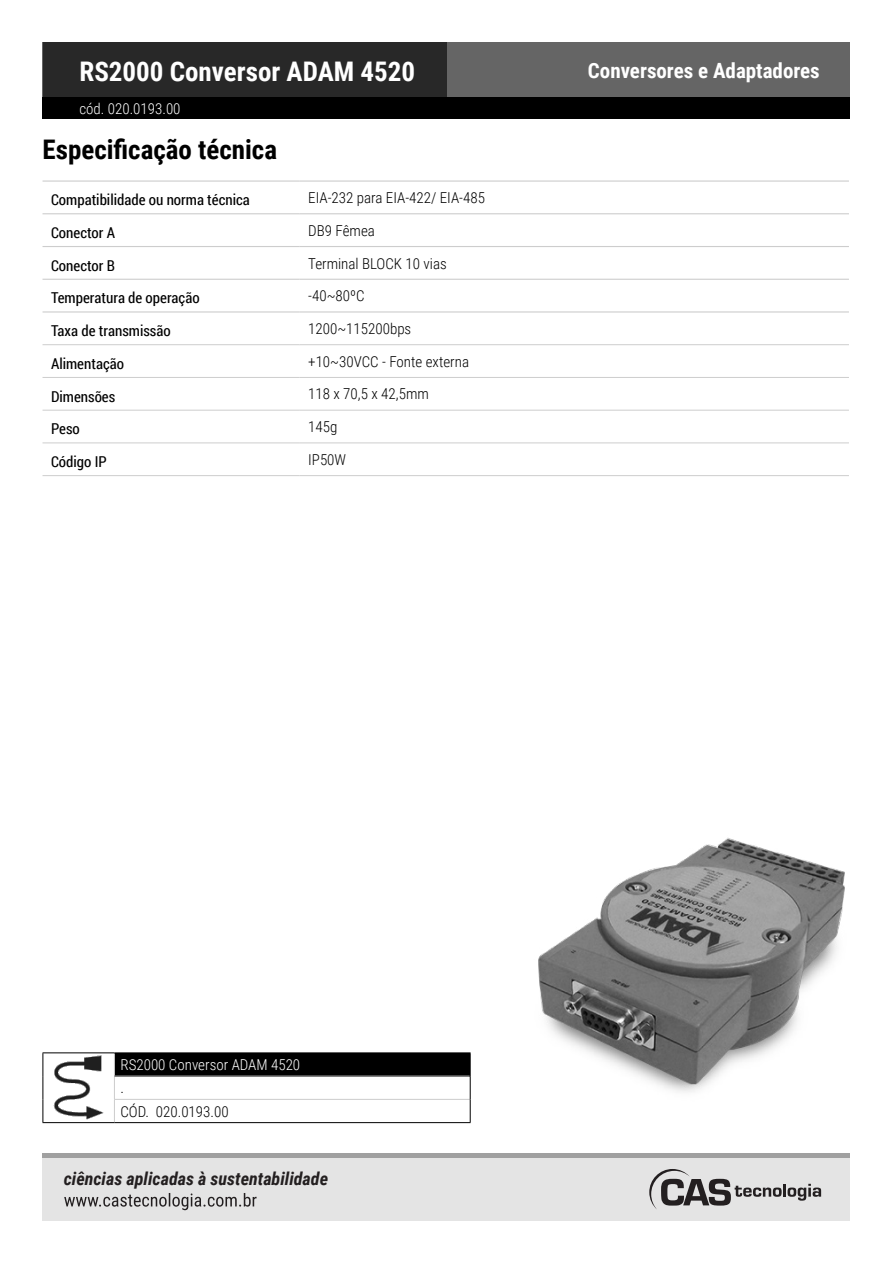
<style>
.page{position:relative;width:893px;height:1263px;background:#fff}
.page>*{position:absolute;margin:0;border:0;box-sizing:border-box;transform-origin:0 0}
.t1{font:700 27px "Roboto Condensed";color:#fff}
.t2{font:700 27px "Roboto Condensed";color:#000}
.t3{font:700 21px "Roboto Condensed";color:#fff}
.t4{font:italic 700 18px "Roboto Condensed";color:#231f20}
.t5{font:300 15px/23.2px "Roboto Condensed";color:#000}
.t6{font:15px "Roboto Condensed";color:#000}
.t7{font:300 15px "Roboto Condensed";color:#fff}
</style>
<div class="page">
<div style="left:43px;top:43px;width:807px;height:76px;background:#656565"></div>
<div style="left:43px;top:98px;width:807px;height:21px;background:#000"></div>
<div style="left:43px;top:43px;width:403px;height:55px;background:#282828"></div>
<div style="left:43px;top:1157px;width:807px;height:63px;background:#e4e4e4"></div>
<hr style="left:43px;top:1153px;width:807px;height:4px;background:#a0a0a0">
<hr style="left:43px;top:180px;width:257px;height:2px;background:#cdcdcd">
<hr style="left:300px;top:180px;width:549px;height:2px;background:#cdcdcd">
<hr style="left:43px;top:213px;width:257px;height:1px;background:#cdcdcd">
<hr style="left:300px;top:213px;width:549px;height:1px;background:#cdcdcd">
<hr style="left:43px;top:246px;width:257px;height:1px;background:#cdcdcd">
<hr style="left:300px;top:246px;width:549px;height:1px;background:#cdcdcd">
<hr style="left:43px;top:279px;width:257px;height:1px;background:#cdcdcd">
<hr style="left:300px;top:279px;width:549px;height:1px;background:#cdcdcd">
<hr style="left:43px;top:311px;width:257px;height:2px;background:#cdcdcd">
<hr style="left:300px;top:311px;width:549px;height:2px;background:#cdcdcd">
<hr style="left:43px;top:344px;width:257px;height:1px;background:#cdcdcd">
<hr style="left:300px;top:344px;width:549px;height:1px;background:#cdcdcd">
<hr style="left:43px;top:377px;width:257px;height:1px;background:#cdcdcd">
<hr style="left:300px;top:377px;width:549px;height:1px;background:#cdcdcd">
<hr style="left:43px;top:410px;width:257px;height:1px;background:#cdcdcd">
<hr style="left:300px;top:410px;width:549px;height:1px;background:#cdcdcd">
<hr style="left:43px;top:442px;width:257px;height:1px;background:#cdcdcd">
<hr style="left:300px;top:442px;width:549px;height:1px;background:#cdcdcd">
<hr style="left:43px;top:475px;width:257px;height:1px;background:#cdcdcd">
<hr style="left:300px;top:475px;width:549px;height:1px;background:#cdcdcd">
<div style="left:114px;top:1053px;width:356px;height:23px;background:#000"></div>
<hr style="left:114px;top:1076px;width:356px;height:1px;background:#cdcdcd">
<hr style="left:114px;top:1099px;width:356px;height:1px;background:#cdcdcd">
<svg style="left:114px;top:1053px;width:1px;height:69px"></svg>
<hr style="left:43px;top:1052px;width:71px;height:1px;background:#000">
<svg style="left:43px;top:1053px;width:1px;height:69px"></svg>
<hr style="left:43px;top:1122px;width:71px;height:1px;background:#000">
<hr style="left:114px;top:1052px;width:357px;height:1px;background:#000">
<svg style="left:470px;top:1053px;width:1px;height:69px"></svg>
<hr style="left:114px;top:1122px;width:357px;height:1px;background:#000">
<img style="left:53px;top:1055px;width:51px;height:65px">
<img style="left:538px;top:838px;width:307px;height:254px">
<svg style="left:64px;top:1193px;width:193px;height:17px"></svg>
<svg style="left:649px;top:1169px;width:172px;height:40px"></svg>
<h1 class="t1" style="left:79px;top:52px;width:337px">RS2000 Conversor ADAM 4520</h1>
<h2 class="t3" style="left:588px;top:56px;width:233px">Conversores e Adaptadores</h2>
<p class="t7" style="left:79px;top:98px;width:103px">cód. 020.0193.00</p>
<h1 class="t2" style="left:43px;top:130px;width:236px">Especificação técnica</h1>
<p class="t6" style="left:51px;top:190px;width:200px">Compatibilidade ou norma técnica</p>
<p class="t5" style="left:308px;top:186px;width:178px">EIA-232 para EIA-422/ EIA-485</p>
<p class="t6" style="left:51px;top:222px;width:66px">Conector A</p>
<p class="t5" style="left:308px;top:218px;width:68px">DB9 Fêmea</p>
<p class="t6" style="left:51px;top:255px;width:65px">Conector B</p>
<p class="t5" style="left:308px;top:251px;width:140px">Terminal BLOCK 10 vias</p>
<p class="t6" style="left:51px;top:288px;width:150px">Temperatura de operação</p>
<p class="t5" style="left:308px;top:284px;width:58px">-40~80ºC</p>
<p class="t6" style="left:51px;top:320px;width:121px">Taxa de transmissão</p>
<p class="t5" style="left:308px;top:316px;width:105px">1200~115200bps</p>
<p class="t6" style="left:51px;top:353px;width:75px">Alimentação</p>
<p class="t5" style="left:308px;top:349px;width:162px">+10~30VCC - Fonte externa</p>
<p class="t6" style="left:51px;top:386px;width:66px">Dimensões</p>
<p class="t5" style="left:308px;top:382px;width:122px">118 x 70,5 x 42,5mm</p>
<p class="t6" style="left:51px;top:419px;width:30px">Peso</p>
<p class="t5" style="left:308px;top:415px;width:31px">145g</p>
<p class="t6" style="left:51px;top:451px;width:57px">Código IP</p>
<p class="t5" style="left:308px;top:447px;width:39px">IP50W</p>
<p class="t7" style="left:120px;top:1054px;width:181px">RS2000 Conversor ADAM 4520</p>
<p class="t5" style="left:120px;top:1076px;width:110px">.<br>CÓD. 020.0193.00</p>
<p class="t4" style="left:64px;top:1166px;width:266px">ciências aplicadas à sustentabilidade</p>
</div>
